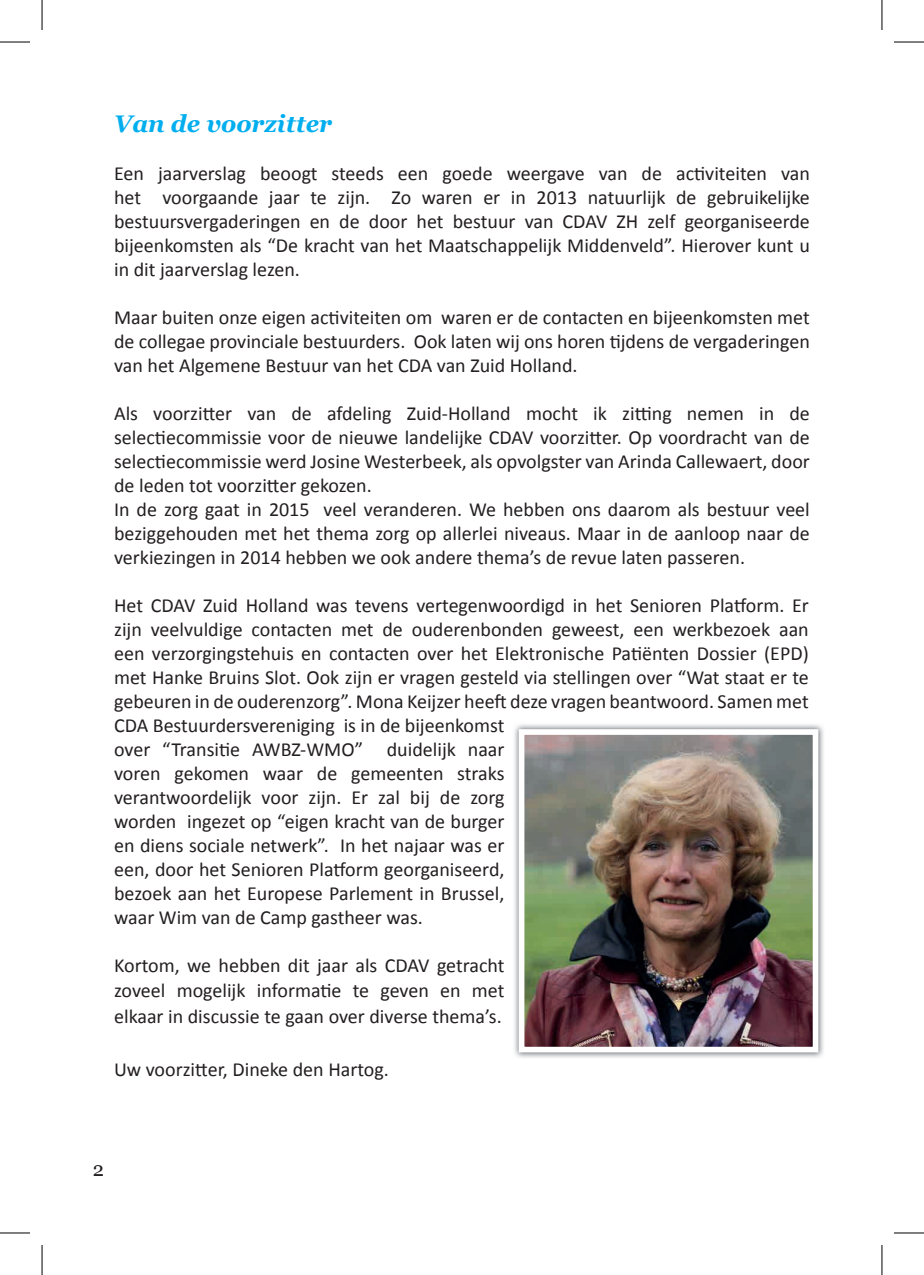
<style>
.page{position:relative;width:924px;height:1275px;background:#fff}
.page>*{position:absolute;margin:0;border:0;box-sizing:border-box;transform-origin:0 0}
.t1{font:italic 700 24px "Georgia";color:#00aeef}
.t2{font:20px/24px "Calibri";color:#231f20}
.t3{font:20px "Georgia";color:#231f20}
</style>
<div class="page">
<img style="left:514px;top:724px;width:310px;height:334px">
<img style="left:525px;top:736px;width:286px;height:309px">
<div style="left:518px;top:729px;width:300px;height:323px;border:6px solid #fff"></div>
<hr style="left:0;top:42px;width:30px;height:1px;background:#000">
<hr style="left:893px;top:42px;width:30px;height:1px;background:#000">
<hr style="left:0;top:1232px;width:30px;height:1px;background:#000">
<hr style="left:893px;top:1232px;width:30px;height:1px;background:#000">
<hr style="left:42px;top:0;width:1px;height:30px;background:#000">
<hr style="left:42px;top:1245px;width:1px;height:30px;background:#000">
<hr style="left:881px;top:0;width:1px;height:30px;background:#000">
<hr style="left:881px;top:1245px;width:1px;height:30px;background:#000">
<p class="t1" style="left:114px;top:108px;width:219px">Van de voorzitter</p>
<p class="t2" style="left:114px;top:161px;width:697px;text-align:justify">Een jaarverslag beoogt steeds een goede weergave van de activiteiten van het voorgaande jaar te zijn. Zo waren er in 2013 natuurlijk de gebruikelijke bestuursvergaderingen en de door het bestuur van CDAV ZH zelf georganiseerde bijeenkomsten als “De kracht van het Maatschappelijk Middenveld”. Hierover kunt u in dit jaarverslag lezen.</p>
<p class="t2" style="left:114px;top:305px;width:697px;text-align:justify">Maar buiten onze eigen activiteiten om waren er de contacten en bijeenkomsten met de collegae provinciale bestuurders. Ook laten wij ons horen tijdens de vergaderingen van het Algemene Bestuur van het CDA van Zuid Holland.</p>
<p class="t2" style="left:114px;top:401px;width:697px">Als voorzitter van de afdeling Zuid-Holland mocht ik zitting nemen in de selectiecommissie voor de nieuwe landelijke CDAV voorzitter. Op voordracht van de selectiecommissie werd Josine Westerbeek, als opvolgster van Arinda Callewaert, door de leden tot voorzitter gekozen.<br>In de zorg gaat in 2015 veel veranderen. We hebben ons daarom als bestuur veel beziggehouden met het thema zorg op allerlei niveaus. Maar in de aanloop naar de verkiezingen in 2014 hebben we ook andere thema’s de revue laten passeren.</p>
<p class="t2" style="left:114px;top:593px;width:696px">Het CDAV Zuid Holland was tevens vertegenwoordigd in het Senioren Platform. Er zijn veelvuldige contacten met de ouderenbonden geweest, een werkbezoek aan een verzorgingstehuis en contacten over het Elektronische Patiënten Dossier (EPD) met Hanke Bruins Slot. Ook zijn er vragen gesteld via stellingen over “Wat staat er te gebeuren in de ouderenzorg”. Mona Keijzer heeft deze vragen beantwoord. Samen met CDA Bestuurdersvereniging is in de bijeenkomst<br>over “Transitie AWBZ-WMO” duidelijk naar<br>voren gekomen waar de gemeenten straks<br>verantwoordelijk voor zijn. Er zal bij de zorg<br>worden ingezet op “eigen kracht van de burger<br>en diens sociale netwerk”. In het najaar was er<br>een, door het Senioren Platform georganiseerd,<br>bezoek aan het Europese Parlement in Brussel,<br>waar Wim van de Camp gastheer was.</p>
<p class="t2" style="left:114px;top:953px;width:391px">Kortom, we hebben dit jaar als CDAV getracht zoveel mogelijk informatie te geven en met</p>
<p class="t2" style="left:114px;top:1003px;width:389px">elkaar in discussie te gaan over diverse thema’s.</p>
<p class="t2" style="left:114px;top:1056px;width:276px">Uw voorzitter, Dineke den Hartog.</p>
<p class="t3" style="left:93px;top:1157px;width:13px">2</p>
</div>
